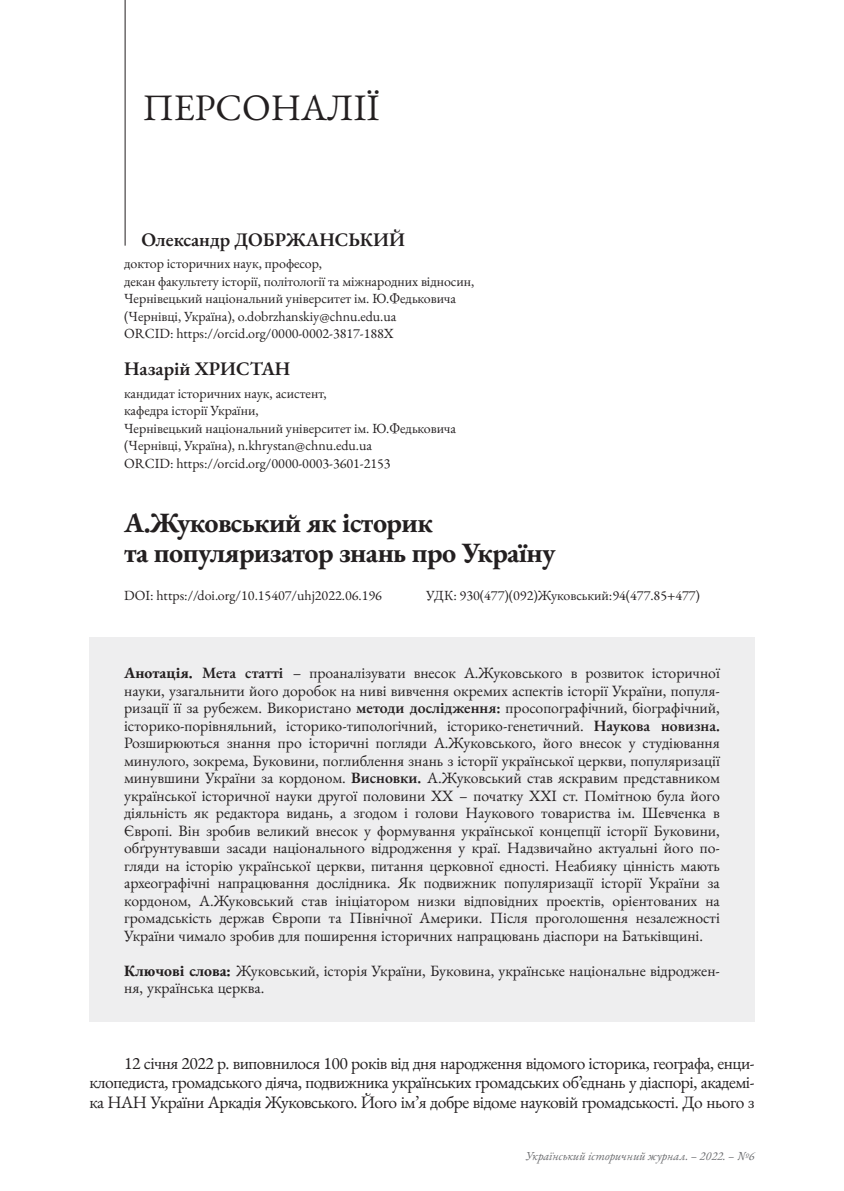
<style>
.page{position:relative;width:844px;height:1191px;background:#fff}
.page>*{position:absolute;margin:0;border:0;box-sizing:border-box;transform-origin:0 0}
.t1{font:37.45px "EB Garamond";color:#231f20}
.t2{font:700 28px/29.8px "EB Garamond";letter-spacing:-.02em;color:#231f20}
.t3{font:600 19.25px "EB Garamond";color:#231f20}
.t4{font:17.5px/19.2px "EB Garamond";letter-spacing:-.025em;color:#231f20;text-align:justify}
.t5{font:15.75px/17.5px "EB Garamond";color:#231f20;text-align:justify}
.t6{font:14px/17.5px "EB Garamond";color:#231f20}
.t7{font:italic 12.25px "EB Garamond";color:#6c6d70}
.s1{font-weight:700}
.s2{font-weight:600}
</style>
<div class="page">
<hr style="left:125px;top:0;width:1px;height:246px;background:#231f20">
<div style="left:89px;top:637px;width:665px;height:384px;background:#eeeeef"></div>
<h1 class="t1" style="left:143px;top:83px;width:238px">ПЕРСОНАЛІЇ</h1>
<p class="t3" style="left:141px;top:227px;width:265px">Олександр ДОБРЖАНСЬКИЙ</p>
<p class="t6" style="left:124px;top:255px;width:351px">доктор історичних наук, професор,<br>декан факультету історії, політології та міжнародних відносин, Чернівецький національний університет ім. Ю.Федьковича (Чернівці, Україна), o.dobrzhanskiy@chnu.edu.ua<br>ORCID: https://orcid.org/0000-0002-3817-188X</p>
<p class="t3" style="left:124px;top:356px;width:168px">Назарій ХРИСТАН</p>
<p class="t6" style="left:124px;top:384px;width:333px">кандидат історичних наук, асистент,<br>кафедра історії України,<br>Чернівецький національний університет ім. Ю.Федьковича (Чернівці, Україна), n.khrystan@chnu.edu.ua<br>ORCID: https://orcid.org/0000-0003-3601-2153</p>
<h2 class="t2" style="left:124px;top:508px;width:433px">А.Жуковський як історик<br>та популяризатор знань про Україну</h2>
<p class="t6" style="left:124px;top:586px;width:259px">DOI: https://doi.org/10.15407/uhj2022.06.196</p>
<p class="t6" style="left:426px;top:586px;width:275px">УДК: 930(477)(092)Жуковський:94(477.85+477)</p>
<p class="t5" style="left:124px;top:664px;width:597px"><span class="s1">Анотація.</span> <span class="s2">Мета статті</span> – проаналізувати внесок А.Жуковського в розвиток історичної науки, узагальнити його доробок на ниві вивчення окремих аспектів історії України, популя&shy;ризації її за рубежем. Використано <span class="s2">методи дослідження:</span> просопографічний, біографічний, історико-порівняльний, історико-типологічний, історико-генетичний. <span class="s2">Наукова новизна.<br></span>Розширюються знання про історичні погляди А.Жуковського, його внесок у студіювання минулого, зокрема, Буковини, поглиблення знань з історії української церкви, популяризації минувшини України за кордоном. <span class="s2">Висновки.</span> А.Жуковський став яскравим представником української історичної науки другої половини ХХ – початку ХХІ ст. Помітною була його діяльність як редактора видань, а згодом і голови Наукового товариства ім. Шевченка в Європі. Він зробив великий внесок у формування української концепції історії Буковини, обґрунтувавши засади національного відродження у краї. Надзвичайно актуальні його по&shy;гляди на історію української церкви, питання церковної єдності. Неабияку цінність мають археографічні напрацювання дослідника. Як подвижник популяризації історії України за кордоном, А.Жуковський став ініціатором низки відповідних проектів, орієнтованих на громадськість держав Європи та Північної Америки. Після проголошення незалежності України чимало зробив для поширення історичних напрацювань діаспори на Батьківщині.</p>
<p class="t5" style="left:124px;top:961px;width:597px"><span class="s1">Ключові слова:</span> Жуковський, історія України, Буковина, українське національне відроджен&shy;ня, українська церква.</p>
<p class="t4" style="left:89px;top:1053px;width:666px;text-indent:35px">12 січня 2022 р. виповнилося 100 років від дня народження відомого історика, географа, енци&shy;клопедиста, громадського діяча, подвижника українських громадських об’єднань у діаспорі, академі&shy;ка НАН України Аркадія Жуковського. Його ім’я добре відоме науковій громадськості. До нього з</p>
<p class="t7" style="left:525px;top:1148px;width:230px">Український історичний журнал. – 2022. – №6</p>
</div>
